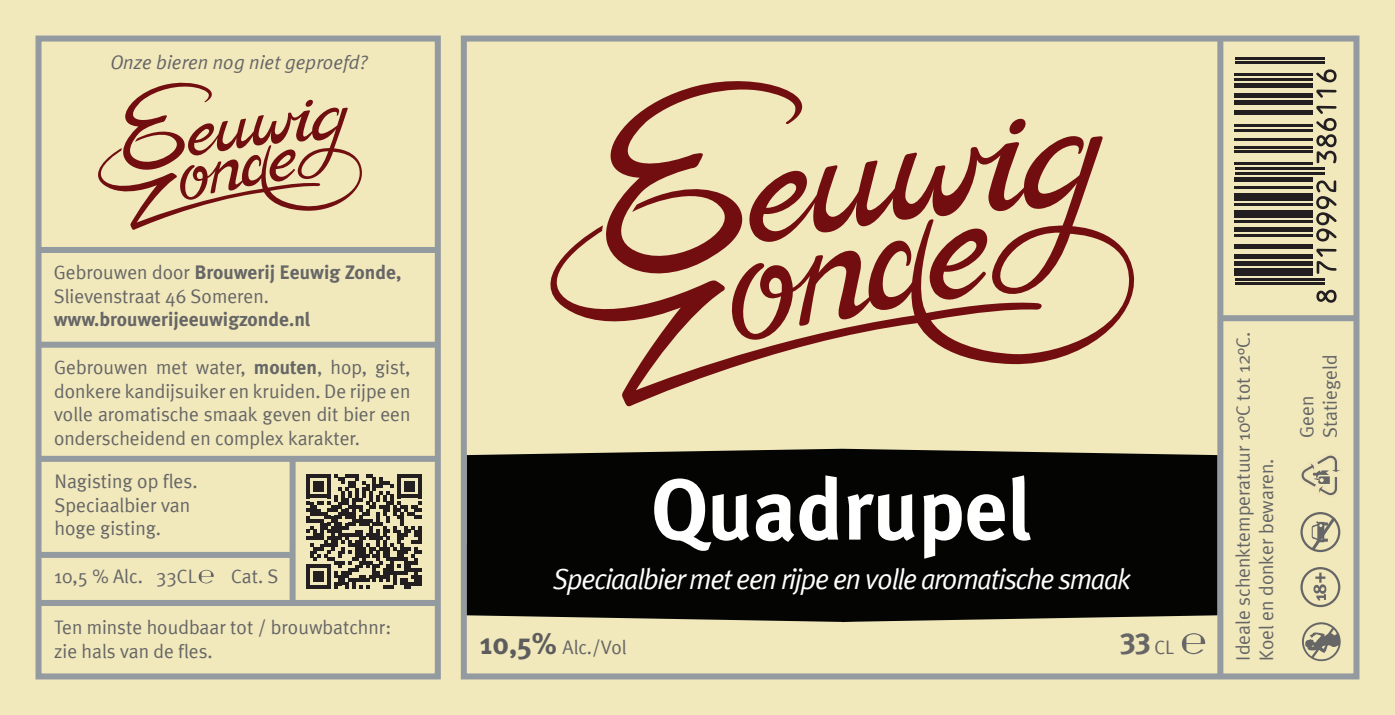
<style>
.page{position:relative;width:1395px;height:715px;background:#fff}
.page>*{position:absolute;margin:0;border:0;box-sizing:border-box;transform-origin:0 0}
.t1{font:700 86.7px "Meta Plus";color:#fff}
.t2{font:700 30px "Meta Plus";color:#666}
.t3{font:italic 28.8px "Meta Plus";letter-spacing:-.045em;color:#fff}
.t4{font:19.8px/23.7px "Meta Plus";color:#666}
.t5{font:19.5px/23.4px "Meta Plus";color:#666}
.t6{font:700 19.5px "Meta Plus";color:#666}
.t7{font:italic 19.5px "Meta Plus";color:#666}
.s1{font-weight:700}
.s2{font-weight:700;font-size:30px;color:#5d5d5d}
.s3{font-family:"Myriad Pro";font-size:19.8px}
</style>
<div class="page">
<div style="left:0;top:0;width:1395px;height:714px;background:#f1e8bc"></div>
<div style="left:468px;top:448px;width:749px;height:173px;background:#040503"></div>
<div style="left:36px;top:36px;width:405px;height:643px;border:6px solid #939aa0"></div>
<div style="left:461px;top:36px;width:898px;height:643px;border:6px solid #939aa0"></div>
<div style="left:1217px;top:39px;width:6px;height:637px;background:#939aa0"></div>
<div style="left:1220px;top:315px;width:137px;height:6px;background:#939aa0"></div>
<div style="left:38px;top:247px;width:400px;height:6px;background:#939aa0"></div>
<div style="left:38px;top:341px;width:400px;height:6px;background:#939aa0"></div>
<svg style="left:98px;top:82px;width:264px;height:148px"></svg>
<div style="left:290px;top:461px;width:6px;height:141px;background:#939aa0"></div>
<div style="left:38px;top:455px;width:400px;height:6px;background:#939aa0"></div>
<div style="left:38px;top:551px;width:255px;height:6px;background:#939aa0"></div>
<div style="left:38px;top:599px;width:400px;height:6px;background:#939aa0"></div>
<svg style="left:619px;top:81px;width:184px;height:53px"></svg>
<svg style="left:1009px;top:118px;width:17px;height:16px"></svg>
<svg style="left:550px;top:134px;width:585px;height:273px"></svg>
<svg style="left:1182px;top:633px;width:23px;height:21px"></svg>
<svg style="left:1302px;top:622px;width:38px;height:40px"></svg>
<svg style="left:1313px;top:572px;width:13px;height:28px"></svg>
<div style="left:1300px;top:567px;width:40px;height:40px;border:2px solid #666;border-radius:50%"></div>
<svg style="left:1300px;top:455px;width:41px;height:98px"></svg>
<svg style="left:199px;top:569px;width:15px;height:14px"></svg>
<hr style="left:1234px;top:282px;width:90px;height:3px;background:#231f20">
<hr style="left:1234px;top:278px;width:90px;height:2px;background:#231f20">
<div style="left:1234px;top:268px;width:79px;height:7px;background:#231f20"></div>
<div style="left:1234px;top:261px;width:79px;height:5px;background:#231f20"></div>
<hr style="left:1234px;top:254px;width:79px;height:4px;background:#231f20">
<div style="left:1234px;top:244px;width:79px;height:5px;background:#231f20"></div>
<hr style="left:1234px;top:234px;width:79px;height:3px;background:#231f20">
<div style="left:1234px;top:227px;width:79px;height:5px;background:#231f20"></div>
<hr style="left:1234px;top:220px;width:79px;height:2px;background:#231f20">
<div style="left:1234px;top:210px;width:79px;height:8px;background:#231f20"></div>
<hr style="left:1234px;top:203px;width:79px;height:3px;background:#231f20">
<div style="left:1234px;top:194px;width:79px;height:7px;background:#231f20"></div>
<hr style="left:1234px;top:186px;width:79px;height:3px;background:#231f20">
<div style="left:1234px;top:177px;width:79px;height:5px;background:#231f20"></div>
<hr style="left:1234px;top:172px;width:90px;height:2px;background:#231f20">
<hr style="left:1234px;top:167px;width:90px;height:3px;background:#231f20">
<hr style="left:1234px;top:162px;width:79px;height:3px;background:#231f20">
<hr style="left:1234px;top:150px;width:79px;height:3px;background:#231f20">
<hr style="left:1234px;top:146px;width:79px;height:2px;background:#231f20">
<hr style="left:1234px;top:138px;width:79px;height:3px;background:#231f20">
<hr style="left:1234px;top:129px;width:79px;height:2px;background:#231f20">
<hr style="left:1234px;top:124px;width:79px;height:2px;background:#231f20">
<hr style="left:1234px;top:110px;width:79px;height:4px;background:#231f20">
<div style="left:1234px;top:100px;width:79px;height:5px;background:#231f20"></div>
<div style="left:1234px;top:93px;width:79px;height:5px;background:#231f20"></div>
<div style="left:1234px;top:83px;width:79px;height:5px;background:#231f20"></div>
<hr style="left:1234px;top:78px;width:79px;height:3px;background:#231f20">
<hr style="left:1234px;top:74px;width:79px;height:2px;background:#231f20">
<hr style="left:1234px;top:62px;width:90px;height:2px;background:#231f20">
<hr style="left:1234px;top:57px;width:90px;height:2px;background:#231f20">
<svg style="left:1316px;top:290px;width:20px;height:12px"></svg>
<svg style="left:1316px;top:180px;width:20px;height:94px"></svg>
<svg style="left:1316px;top:69px;width:20px;height:94px"></svg>
<svg style="left:306px;top:474px;width:115px;height:114px"></svg>
<p class="t7" style="left:110px;top:51px;width:258px">Onze bieren nog niet geproefd?</p>
<p class="t5" style="left:54px;top:260px;width:349px">Gebrouwen door <span class="s1">Brouwerij Eeuwig Zonde,<br></span>Slievenstraat 46 Someren.</p>
<p class="t6" style="left:54px;top:308px;width:259px">www.brouwerijeeuwigzonde.nl</p>
<p class="t5" style="left:54px;top:355px;width:358px;text-align:justify">Gebrouwen met water, <span class="s1">mouten</span>, hop, gist, donkere kandijsuiker en kruiden. De rijpe en volle aromatische smaak geven dit bier een onderscheidend en complex karakter.</p>
<p class="t4" style="left:54px;top:469px;width:145px">Nagisting op fles.<br>Speciaalbier van hoge gisting.</p>
<p class="t5" style="left:54px;top:564px;width:144px">10,5 % Alc. 33CL</p>
<p class="t5" style="left:231px;top:564px;width:49px">Cat. S</p>
<p class="t5" style="left:54px;top:615px;width:339px">Ten minste houdbaar tot / brouwbatchnr: zie hals van de fles.</p>
<h1 class="t1" style="left:651px;top:459px;width:384px">Quadrupel</h1>
<h3 class="t3" style="left:553px;top:562px;width:580px">Speciaalbier met een rijpe en volle aromatische smaak</h3>
<p class="t5" style="left:480px;top:635px;width:148px"><span class="s2">10,5%</span> Alc./Vol</p>
<h2 class="t2" style="left:1120px;top:620px;width:32px">33</h2>
<p class="t5" style="left:1154px;top:634px;width:21px">CL</p>
<p class="t5" style="left:1231px;top:660px;width:330px;rotate:-90deg">Ideale schenktemperatuur 10<span class="s3">º</span>C tot 12<span class="s3">º</span>C.<br>Koel en donker bewaren.</p>
<p class="t5" style="left:1295px;top:437px;width:85px;rotate:-90deg">Geen<br>Statiegeld</p>
</div>
